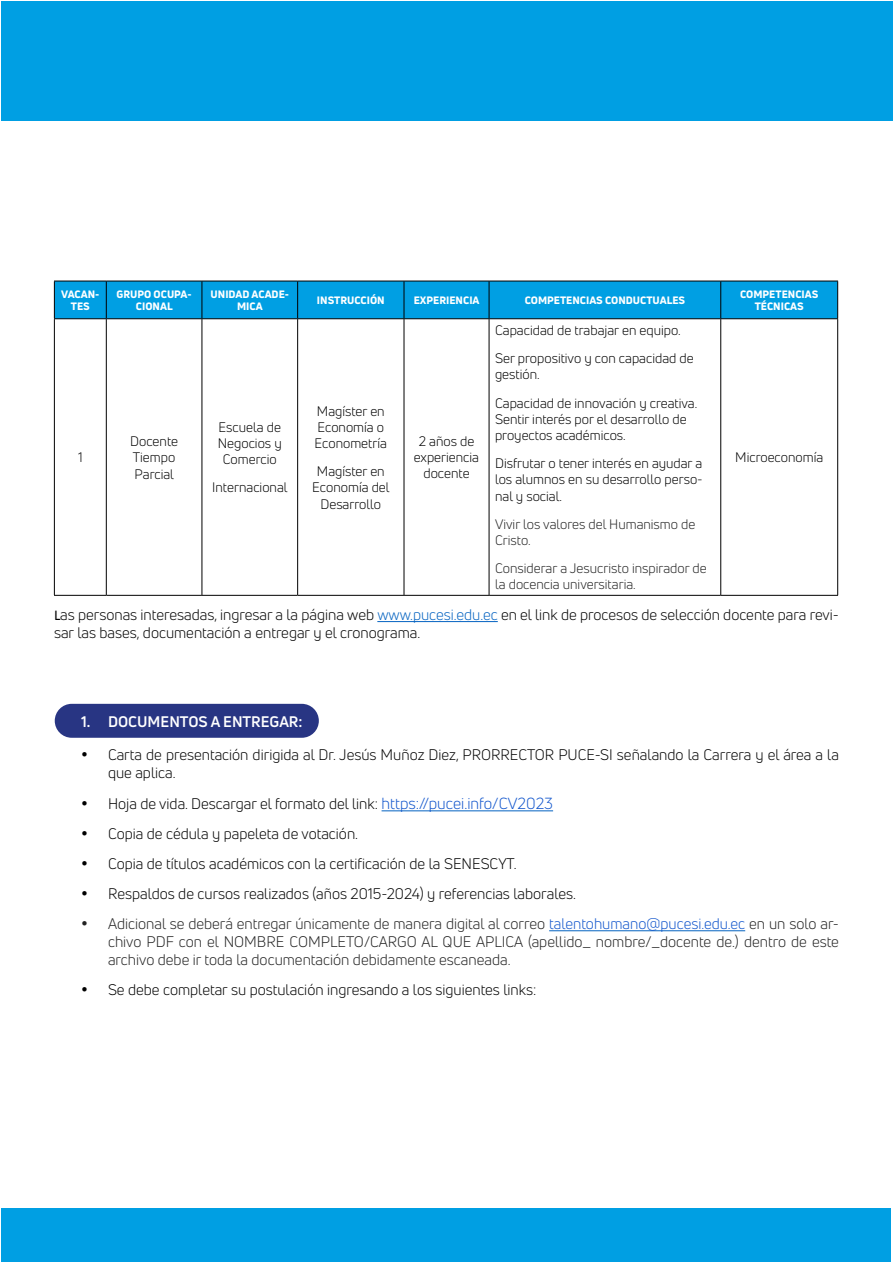
<style>
.page{position:relative;width:893px;height:1263px;background:#fff}
.page>*{position:absolute;margin:0;border:0;box-sizing:border-box;transform-origin:0 0}
.t1{font:15px/18px "Uni Neue";color:#000}
.t2{font:15px/18px "Uni Neue";color:#222;text-align:justify}
.t3{font:700 15px "Uni Neue";color:#fff}
.t4{font:13.5px/16.2px "Uni Neue";color:#000}
.t5{font:13.5px/16.2px "Uni Neue";color:#222}
.t6{font:800 10.5px/12.6px "Uni Neue";color:#fff;text-align:center}
.s1{font-family:"Calibri"}
.s2{color:#0563c1}
.s3{font-size:15.75px;color:#15c}
.s4{color:#15c}
</style>
<div class="page">
<div style="left:1px;top:1px;width:891px;height:119px;background:#009fe3"></div>
<div style="left:1px;top:1208px;width:890px;height:54px;background:#009fe3"></div>
<div style="left:55px;top:704px;width:264px;height:34px;background:#283583;border-radius:17px"></div>
<hr style="left:377px;top:621px;width:121px;height:1px;background:#0563c1">
<hr style="left:382px;top:810px;width:171px;height:1px;background:#0563c1">
<hr style="left:549px;top:930px;width:196px;height:1px;background:#0563c1">
<div style="left:55px;top:282px;width:782px;height:36px;background:#009fe3"></div>
<hr style="left:54px;top:281px;width:1px;height:37px;background:#000">
<hr style="left:54px;top:319px;width:1px;height:276px;background:#000">
<hr style="left:54px;top:281px;width:52px;height:1px;background:#000">
<hr style="left:106px;top:281px;width:96px;height:1px;background:#000">
<hr style="left:202px;top:281px;width:96px;height:1px;background:#000">
<hr style="left:298px;top:281px;width:106px;height:1px;background:#000">
<hr style="left:404px;top:281px;width:85px;height:1px;background:#000">
<hr style="left:489px;top:281px;width:232px;height:1px;background:#000">
<hr style="left:721px;top:281px;width:117px;height:1px;background:#000">
<hr style="left:54px;top:318px;width:52px;height:1px;background:#000">
<hr style="left:106px;top:318px;width:96px;height:1px;background:#000">
<hr style="left:202px;top:318px;width:96px;height:1px;background:#000">
<hr style="left:298px;top:318px;width:106px;height:1px;background:#000">
<hr style="left:404px;top:318px;width:85px;height:1px;background:#000">
<hr style="left:489px;top:318px;width:232px;height:1px;background:#000">
<hr style="left:721px;top:318px;width:117px;height:1px;background:#000">
<hr style="left:54px;top:595px;width:52px;height:1px;background:#000">
<hr style="left:106px;top:595px;width:96px;height:1px;background:#000">
<hr style="left:202px;top:595px;width:96px;height:1px;background:#000">
<hr style="left:298px;top:595px;width:106px;height:1px;background:#000">
<hr style="left:404px;top:595px;width:85px;height:1px;background:#000">
<hr style="left:489px;top:595px;width:232px;height:1px;background:#000">
<hr style="left:721px;top:595px;width:117px;height:1px;background:#000">
<hr style="left:106px;top:281px;width:1px;height:37px;background:#000">
<hr style="left:202px;top:281px;width:1px;height:37px;background:#000">
<hr style="left:297px;top:281px;width:1px;height:37px;background:#000">
<hr style="left:404px;top:281px;width:1px;height:37px;background:#000">
<hr style="left:489px;top:281px;width:1px;height:37px;background:#000">
<hr style="left:720px;top:281px;width:1px;height:37px;background:#000">
<hr style="left:837px;top:281px;width:1px;height:37px;background:#000">
<hr style="left:106px;top:319px;width:1px;height:276px;background:#000">
<hr style="left:202px;top:319px;width:1px;height:276px;background:#000">
<hr style="left:297px;top:319px;width:1px;height:276px;background:#000">
<hr style="left:404px;top:319px;width:1px;height:276px;background:#000">
<hr style="left:489px;top:319px;width:1px;height:276px;background:#000">
<hr style="left:720px;top:319px;width:1px;height:276px;background:#000">
<hr style="left:837px;top:319px;width:1px;height:276px;background:#000">
<p class="t6" style="left:61px;top:287px;width:40px">VACAN-<br>TES</p>
<p class="t6" style="left:117px;top:287px;width:76px">GRUPO OCUPA-<br>CIONAL</p>
<p class="t6" style="left:211px;top:287px;width:80px">UNIDAD ACADE-<br>MICA</p>
<p class="t6" style="left:317px;top:294px;width:69px">INSTRUCCIÓN</p>
<p class="t6" style="left:414px;top:294px;width:67px">EXPERIENCIA</p>
<p class="t6" style="left:525px;top:294px;width:162px">COMPETENCIAS CONDUCTUALES</p>
<p class="t6" style="left:740px;top:287px;width:80px">COMPETENCIAS<br>TÉCNICAS</p>
<p class="t4" style="left:78px;top:449px;width:6px">1</p>
<p class="t4" style="left:130px;top:432px;width:49px">Docente<br>Tiempo<br>Parcial</p>
<p class="t4" style="left:218px;top:419px;width:65px;text-align:center">Escuela de<br>Negocios y<br>Comercio</p>
<p class="t4" style="left:212px;top:479px;width:77px">Internacional</p>
<p class="t4" style="left:315px;top:403px;width:74px">Magíster en<br>Economía o<br>Econometría</p>
<p class="t4" style="left:312px;top:463px;width:79px;text-align:center">Magíster en<br>Economía del<br>Desarrollo</p>
<p class="t4" style="left:414px;top:433px;width:67px;text-align:center">2 años de experiencia docente</p>
<p class="t4" style="left:495px;top:316px;width:200px;line-height:28.2px">Capacidad de trabajar en equipo.<br>Ser propositivo y con capacidad de</p>
<p class="t4" style="left:495px;top:360px;width:204px;line-height:28.2px">gestión.<br>Capacidad de innovación y creativa.</p>
<p class="t4" style="left:495px;top:411px;width:193px">Sentir interés por el desarrollo de proyectos académicos.</p>
<p class="t4" style="left:495px;top:455px;width:209px;text-align:justify">Disfrutar o tener interés en ayudar a los alumnos en su desarrollo perso&shy;nal y social.</p>
<p class="t5" style="left:495px;top:516px;width:202px">Vivir los valores del Humanismo de<br>Cristo.</p>
<p class="t5" style="left:495px;top:560px;width:213px">Considerar a Jesucristo inspirador de la docencia universitaria.</p>
<p class="t4" style="left:735px;top:449px;width:89px">Microeconomía</p>
<p class="t1" style="left:54px;top:605px;width:786px"><span class="s1">L</span>as personas interesadas, ingresar a la página web <span class="s2">www.pucesi.edu.ec</span> en el link de procesos de selección docente para revi&shy;sar las bases, documentación a entregar y el cronograma.</p>
<p class="t3" style="left:81px;top:712px;width:223px">1. DOCUMENTOS A ENTREGAR:</p>
<p class="t1" style="left:108px;top:745px;width:732px;text-indent:-27px">• Carta de presentación dirigida al Dr. Jesús Muñoz Diez, PRORRECTOR PUCE-SI señalando la Carrera y el área a la que aplica.</p>
<p class="t1" style="left:81px;top:794px;width:474px">• Hoja de vida. Descargar el formato del link: <span class="s3">https://pucei.info/CV2023</span></p>
<p class="t1" style="left:81px;top:824px;width:279px">• Copia de cédula y papeleta de votación.</p>
<p class="t1" style="left:81px;top:854px;width:437px">• Copia de títulos académicos con la certificación de la SENESCYT.</p>
<p class="t1" style="left:81px;top:884px;width:496px">• Respaldos de cursos realizados (años 2015-2024) y referencias laborales.</p>
<p class="t2" style="left:108px;top:914px;width:732px;text-indent:-27px">• Adicional se deberá entregar únicamente de manera digital al correo <span class="s4">talentohumano@pucesi.edu.ec</span> en un solo ar&shy;chivo PDF con el NOMBRE COMPLETO/CARGO AL QUE APLICA (apellido_ nombre/_docente de.) dentro de este archivo debe ir toda la documentación debidamente escaneada.</p>
<p class="t1" style="left:81px;top:980px;width:457px">• Se debe completar su postulación ingresando a los siguientes links:</p>
</div>
